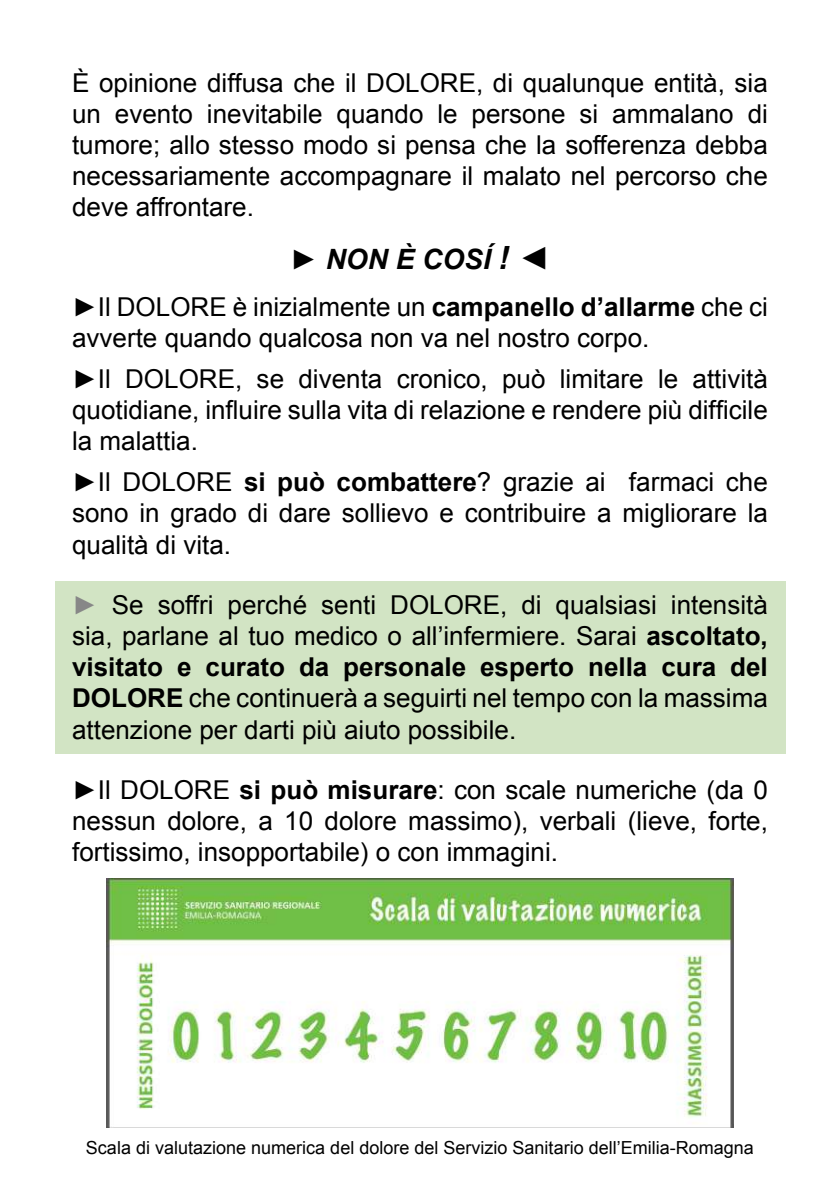
<style>
.page{position:relative;width:840px;height:1191px;background:#fff}
.page>*{position:absolute;margin:0;border:0;box-sizing:border-box;transform-origin:0 0}
.t1{font:italic 700 28px "Arial";color:#000}
.t2{font:26px/31.2px "Arial";color:#000;text-align:justify}
.t3{font:18px "Arial";color:#000}
.s1{font-weight:400;font-style:normal}
.s2{font-size:32px}
.s3{font-style:normal;font-size:32px}
.s4{font-weight:900}
.s5{font-weight:700}
.s6{font-weight:900;color:#878787}
</style>
<div class="page">
<div style="left:56px;top:581px;width:729px;height:173px;background:#d2e4c4"></div>
<img style="left:107px;top:878px;width:625px;height:249px">
<p class="t2" style="left:72px;top:67px;width:697px">È opinione diffusa che il DOLORE, di qualunque entità, sia un evento inevitabile quando le persone si ammalano di tumore; allo stesso modo si pensa che la sofferenza debba necessariamente accompagnare il malato nel percorso che deve affrontare.</p>
<p class="t1" style="left:290px;top:240px;width:261px"><span class="s1">►</span> NON È COSÍ <span class="s2">!</span> <span class="s3">◄</span></p>
<p class="t2" style="left:72px;top:291px;width:697px"><span class="s4">►</span>Il DOLORE è inizialmente un <span class="s5">campanello d’allarme</span> che ci avverte quando qualcosa non va nel nostro corpo.</p>
<p class="t2" style="left:72px;top:363px;width:697px"><span class="s4">►</span>Il DOLORE, se diventa cronico, può limitare le attività quotidiane, influire sulla vita di relazione e rendere più difficile la malattia.</p>
<p class="t2" style="left:72px;top:467px;width:697px"><span class="s4">►</span>Il DOLORE <span class="s5">si può combattere</span>? grazie ai farmaci che sono in grado di dare sollievo e contribuire a migliorare la qualità di vita.</p>
<p class="t2" style="left:72px;top:589px;width:697px"><span class="s6">►</span> Se soffri perché senti DOLORE, di qualsiasi intensità sia, parlane al tuo medico o all’infermiere. Sarai <span class="s5">ascoltato, visitato e curato da personale esperto nella cura del DOLORE</span> che continuerà a seguirti nel tempo con la massima attenzione per darti più aiuto possibile.</p>
<p class="t2" style="left:72px;top:774px;width:697px"><span class="s4">►</span>Il DOLORE <span class="s5">si può misurare</span>: con scale numeriche (da 0 nessun dolore, a 10 dolore massimo), verbali (lieve, forte, fortissimo, insopportabile) o con immagini.</p>
<p class="t3" style="left:86px;top:1136px;width:669px">Scala di valutazione numerica del dolore del Servizio Sanitario dell’Emilia-Romagna</p>
</div>
